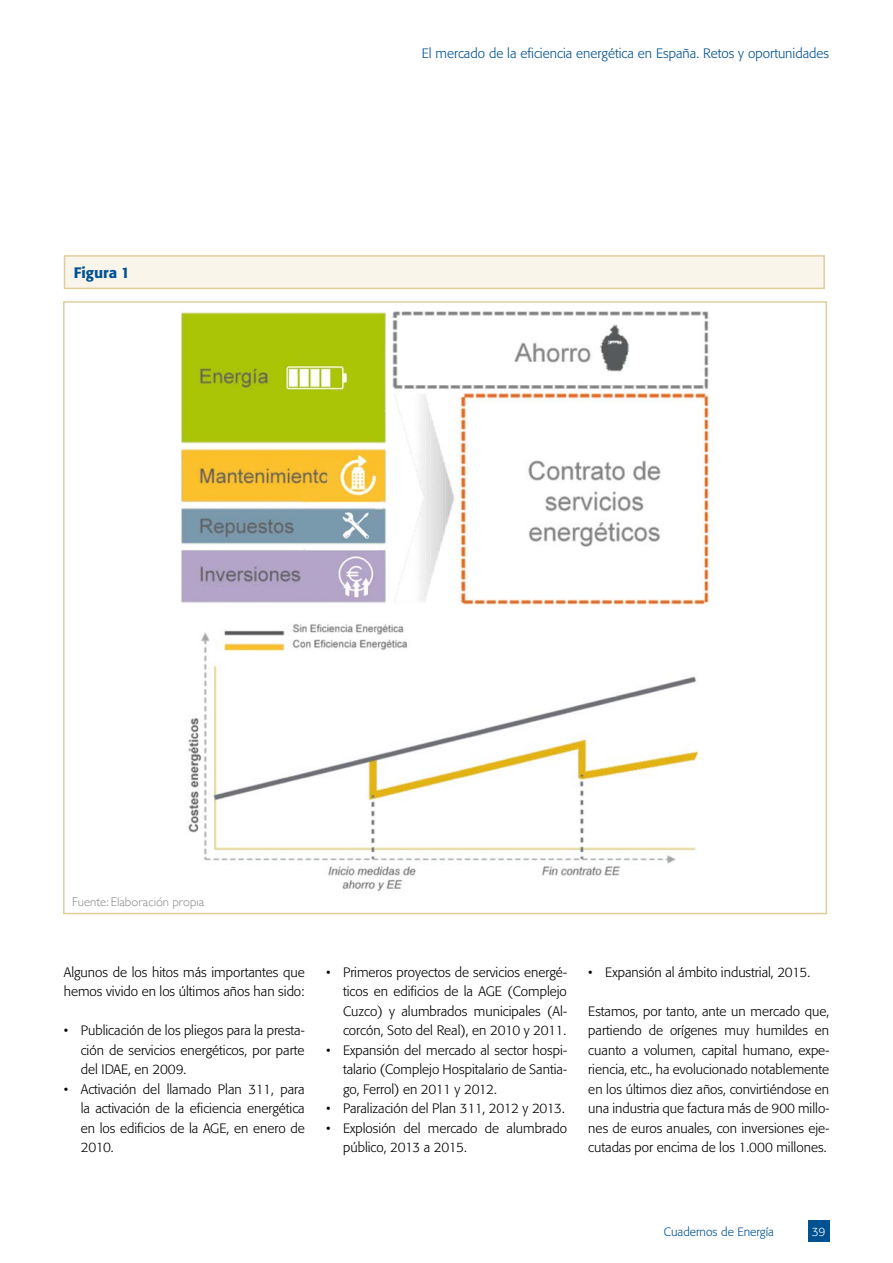
<style>
.page{position:relative;width:893px;height:1263px;background:#fff}
.page>*{position:absolute;margin:0;border:0;box-sizing:border-box;transform-origin:0 0}
.t1{font:500 15px "Formata";color:#005192}
.t2{font:300 13.5px/19.5px "Formata";color:#000;text-align:justify}
.t3{font:300 13.5px "Formata";color:#005192}
.t4{font:300 12.75px "Gill Sans";color:#87888a}
.t5{font:300 12px "Formata";color:#005192}
.t6{font:300 12px "Formata";color:#fff}
</style>
<div class="page">
<div style="left:808px;top:1220px;width:21px;height:22px;background:#005192"></div>
<div style="left:65px;top:256px;width:759px;height:32px;background:#f9f5ea"></div>
<div style="left:64px;top:255px;width:761px;height:34px;border:2px solid #dfcf9b"></div>
<img style="left:180px;top:310px;width:530px;height:295px">
<img style="left:188px;top:624px;width:511px;height:268px">
<p class="t1" style="left:74px;top:264px;width:58px">Figura 1</p>
<p class="t3" style="left:422px;top:46px;width:409px">El mercado de la eficiencia energética en España. Retos y oportunidades</p>
<p class="t4" style="left:72px;top:891px;width:134px">Fuente: Elaboración propia</p>
<p class="t2" style="left:64px;top:962px;width:242px">Algunos de los hitos más importantes que hemos vivido en los últimos años han sido:</p>
<p class="t2" style="left:81px;top:1021px;width:225px;text-indent:-17px">• Publicación de los pliegos para la presta&shy;ción de servicios energéticos, por parte del IDAE, en 2009.</p>
<p class="t2" style="left:81px;top:1079px;width:225px;text-indent:-17px">• Activación del llamado Plan 311, para la activación de la eficiencia energética en los edificios de la AGE, en enero de 2010.</p>
<p class="t2" style="left:343px;top:962px;width:225px;text-indent:-17px">• Primeros proyectos de servicios energé&shy;ticos en edificios de la AGE (Complejo Cuzco) y alumbrados municipales (Al&shy;corcón, Soto del Real), en 2010 y 2011.</p>
<p class="t2" style="left:343px;top:1040px;width:225px;text-indent:-17px">• Expansión del mercado al sector hospi&shy;talario (Complejo Hospitalario de Santia&shy;go, Ferrol) en 2011 y 2012.</p>
<p class="t2" style="left:326px;top:1099px;width:240px">• Paralización del Plan 311, 2012 y 2013.</p>
<p class="t2" style="left:343px;top:1118px;width:225px;text-indent:-17px">• Explosión del mercado de alumbrado público, 2013 a 2015.</p>
<p class="t2" style="left:588px;top:962px;width:223px">• Expansión al ámbito industrial, 2015.</p>
<p class="t2" style="left:588px;top:1001px;width:242px">Estamos, por tanto, ante un mercado que, partiendo de orígenes muy humildes en cuanto a volumen, capital humano, expe&shy;riencia, etc., ha evolucionado notablemente en los últimos diez años, convirtiéndose en una industria que factura más de 900 millo&shy;nes de euros anuales, con inversiones eje&shy;cutadas por encima de los 1.000 millones.</p>
<p class="t5" style="left:664px;top:1224px;width:112px">Cuadernos de Energía</p>
<p class="t6" style="left:812px;top:1224px;width:15px">39</p>
</div>
